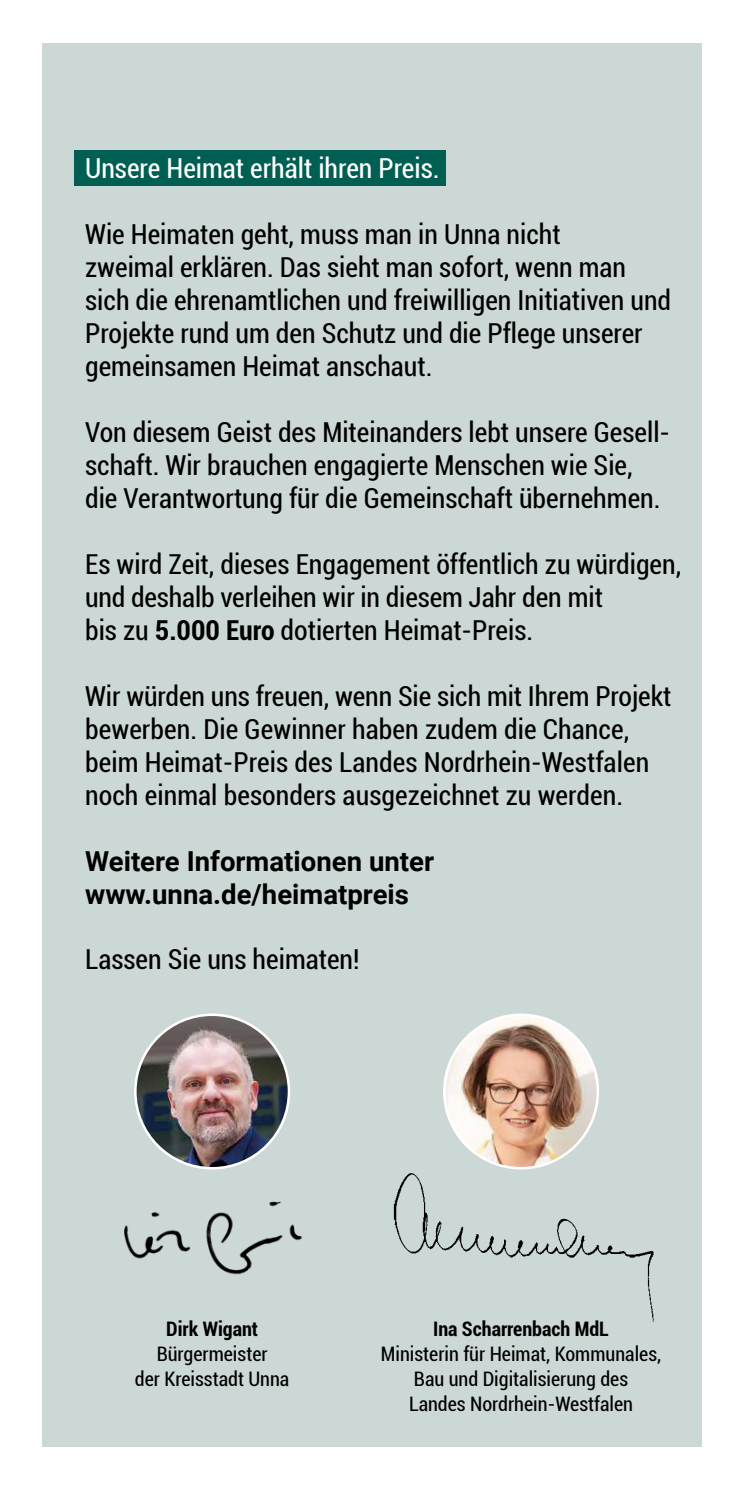
<style>
.page{position:relative;width:745px;height:1489px;background:#fff}
.page>*{position:absolute;margin:0;border:0;box-sizing:border-box;transform-origin:0 0}
.t1{font:condensed 27.5px/33px "Roboto";color:#000}
.t2{font:700 27.5px/33px "Roboto";color:#000}
.t3{font:condensed 27.5px "Roboto";color:#fff}
.t4{font:condensed 20px/25px "Roboto";color:#000;text-align:center}
.t5{font:700 condensed 20px "Roboto";color:#000}
.s1{font-weight:700}
</style>
<div class="page">
<div style="left:43px;top:43px;width:659px;height:1403px;background:#ccd8d6"></div>
<img style="left:444px;top:1014px;width:153px;height:154px;border-radius:77px">
<img style="left:135px;top:1014px;width:154px;height:154px;border-radius:77px">
<img style="left:393px;top:1168px;width:261px;height:154px">
<img style="left:124px;top:1201px;width:179px;height:74px">
<div style="left:74px;top:150px;width:371px;height:36px;background:#005f52"></div>
<p class="t3" style="left:85px;top:149px;width:355px">Unsere Heimat erhält ihren Preis.</p>
<p class="t1" style="left:85px;top:217px;width:587px">Wie Heimaten geht, muss man in Unna nicht<br>zweimal erklären. Das sieht man sofort, wenn man sich die ehrenamtlichen und freiwilligen Initiativen und Projekte rund um den Schutz und die Pflege unserer gemeinsamen Heimat anschaut.</p>
<p class="t1" style="left:85px;top:415px;width:586px">Von diesem Geist des Miteinanders lebt unsere Gesell&shy;schaft. Wir brauchen engagierte Menschen wie Sie, die Verantwortung für die Gemeinschaft übernehmen.</p>
<p class="t1" style="left:85px;top:547px;width:597px">Es wird Zeit, dieses Engagement öffentlich zu würdigen, und deshalb verleihen wir in diesem Jahr den mit<br>bis zu <span class="s1">5.000 Euro</span> dotierten Heimat-Preis.</p>
<p class="t1" style="left:85px;top:679px;width:587px">Wir würden uns freuen, wenn Sie sich mit Ihrem Projekt bewerben. Die Gewinner haben zudem die Chance, beim Heimat-Preis des Landes Nordrhein-Westfalen noch einmal besonders ausgezeichnet zu werden.</p>
<p class="t2" style="left:85px;top:844px;width:350px">Weitere Informationen unter www.unna.de/heimatpreis</p>
<p class="t1" style="left:85px;top:941px;width:276px">Lassen Sie uns heimaten!</p>
<p class="t5" style="left:166px;top:1314px;width:93px">Dirk Wigant</p>
<p class="t4" style="left:135px;top:1340px;width:156px">Bürgermeister<br>der Kreisstadt Unna</p>
<p class="t5" style="left:433px;top:1314px;width:177px">Ina Scharrenbach MdL</p>
<p class="t4" style="left:380px;top:1340px;width:282px">Ministerin für Heimat, Kommunales,<br>Bau und Digitalisierung des<br>Landes Nordrhein-Westfalen</p>
</div>
